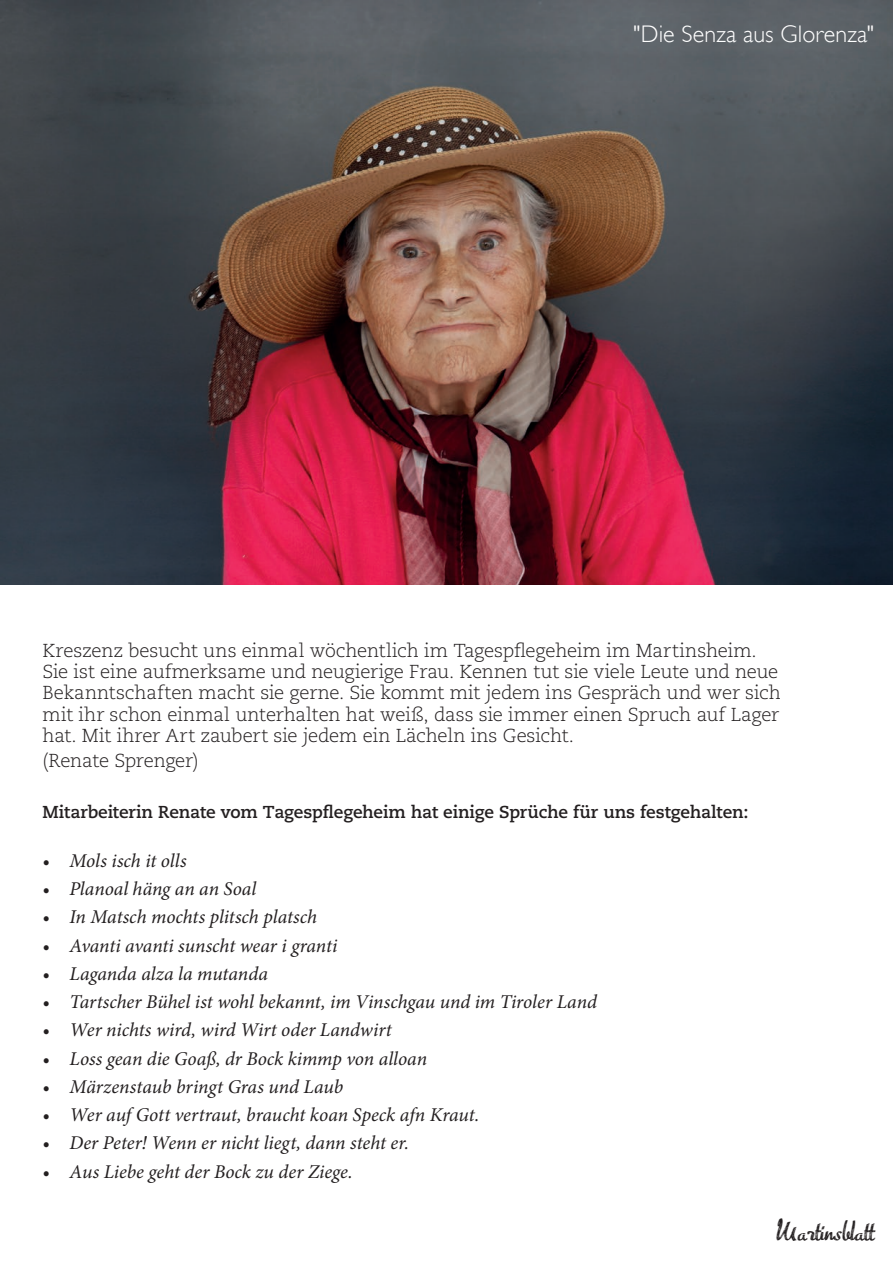
<style>
.page{position:relative;width:893px;height:1263px;background:#fff}
.page>*{position:absolute;margin:0;border:0;box-sizing:border-box;transform-origin:0 0}
.t1{font:300 24px "Gill Sans";letter-spacing:.005em;color:#fff}
.t2{font:italic 19.5px "Minion Pro";letter-spacing:-.005em;color:#231f20}
.t3{font:300 18.75px/21.3px "Caecilia LT Std";letter-spacing:-.01em;color:#231f20}
.t4{font:18.45px "Advert";color:#231f20}
.t5{font:700 17.25px "Caecilia LT Std";letter-spacing:-.01em;color:#231f20}
</style>
<div class="page">
<img style="left:0;top:0;width:893px;height:585px">
<p class="t1" style="left:633px;top:20px;width:242px">"Die Senza aus Glorenza"</p>
<p class="t3" style="left:43px;top:640px;width:740px">Kreszenz besucht uns einmal wöchentlich im Tagespflegeheim im Martinsheim.<br>Sie ist eine aufmerksame und neugierige Frau. Kennen tut sie viele Leute und neue Bekanntschaften macht sie gerne. Sie kommt mit jedem ins Gespräch und wer sich mit ihr schon einmal unterhalten hat weiß, dass sie immer einen Spruch auf Lager hat. Mit ihrer Art zaubert sie jedem ein Lächeln ins Gesicht.</p>
<p class="t3" style="left:43px;top:751px;width:158px">(Renate Sprenger)</p>
<p class="t5" style="left:43px;top:802px;width:707px">Mitarbeiterin Renate vom Tagespflegeheim hat einige Sprüche für uns festgehalten:</p>
<p class="t2" style="left:43px;top:847px;width:146px">• Mols isch it olls</p>
<p class="t2" style="left:43px;top:875px;width:215px">• Planoal häng an an Soal</p>
<p class="t2" style="left:43px;top:904px;width:276px">• In Matsch mochts plitsch platsch</p>
<p class="t2" style="left:43px;top:932px;width:296px">• Avanti avanti sunscht wear i granti</p>
<p class="t2" style="left:43px;top:960px;width:227px">• Laganda alza la mutanda</p>
<p class="t2" style="left:43px;top:988px;width:556px">• Tartscher Bühel ist wohl bekannt, im Vinschgau und im Tiroler Land</p>
<p class="t2" style="left:43px;top:1017px;width:351px">• Wer nichts wird, wird Wirt oder Landwirt</p>
<p class="t2" style="left:43px;top:1045px;width:386px">• Loss gean die Goaß, dr Bock kimmp von alloan</p>
<p class="t2" style="left:43px;top:1073px;width:302px">• Märzenstaub bringt Gras und Laub</p>
<p class="t2" style="left:43px;top:1101px;width:438px">• Wer auf Gott vertraut, braucht koan Speck afn Kraut.</p>
<p class="t2" style="left:43px;top:1130px;width:368px">• Der Peter! Wenn er nicht liegt, dann steht er.</p>
<p class="t2" style="left:43px;top:1158px;width:312px">• Aus Liebe geht der Bock zu der Ziege.</p>
<p class="t4" style="left:776px;top:1222px;width:99px">Martinsblatt</p>
</div>
